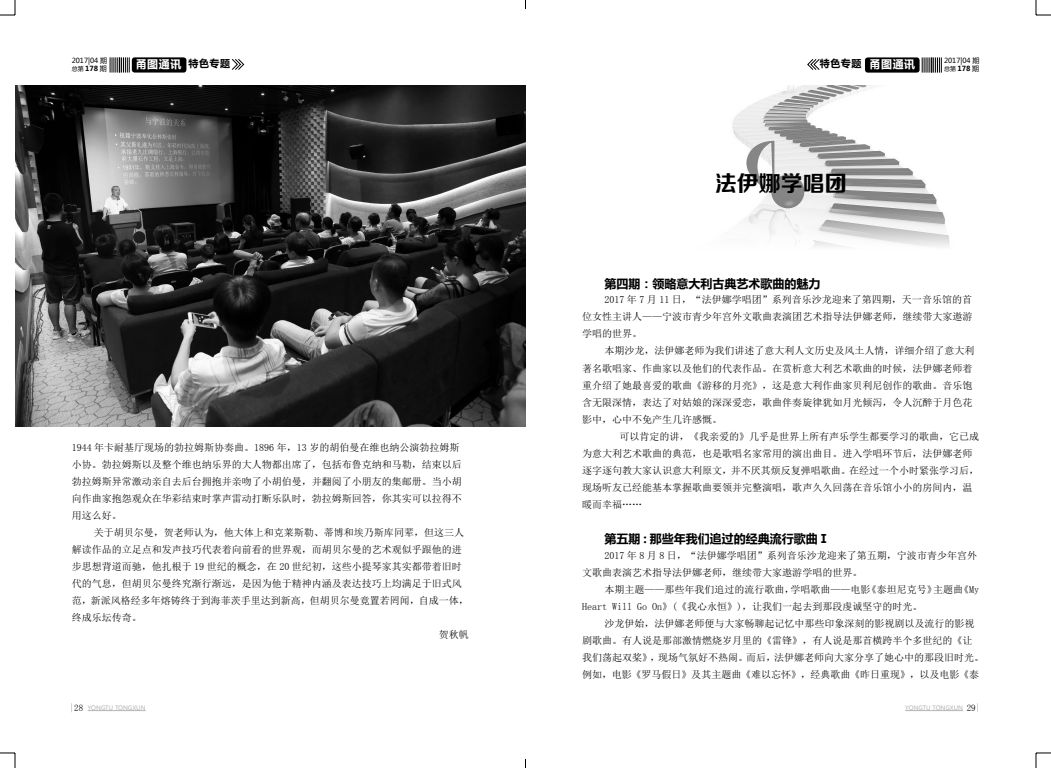
<style>
.page{position:relative;width:1051px;height:768px;background:#fff}
.page>*{position:absolute;margin:0;border:0;box-sizing:border-box;transform-origin:0 0}
.t1{font:22px "FZZCHJW GB1 0";color:#000}
.t2{font:700 12px "Microsoft Ya Hei";color:#000}
.t3{font:700 11px "Microsoft Ya Hei";letter-spacing:.05em;color:#fff}
.t4{font:10px/17px "Sim Sun";color:#000}
.t5{font:700 10px "Microsoft Ya Hei";color:#000}
.t6{font:7px/8.2px "Microsoft Ya Hei";color:#000}
.t7{font:700 7px "Microsoft Ya Hei";color:#000}
.t8{font:6px "Microsoft Ya Hei";color:#b4b4b4}
.s1{font-size:6px}
.s2{font-weight:700}
.s3{font-size:10px;color:#000}
.s4{font-weight:400;font-size:6px}
.s5{font-weight:400}
.s6{font-family:"Sim Sun";font-size:9px;color:#000}
</style>
<div class="page">
<svg style="left:921px;top:57px;width:20px;height:16px"></svg>
<div style="left:865px;top:57px;width:54px;height:16px;background:#000;border-radius:3px"></div>
<hr style="left:88px;top:710px;width:58px;height:1px;background:#b4b4b4">
<hr style="left:905px;top:710px;width:58px;height:1px;background:#b4b4b4">
<svg style="left:807px;top:59px;width:13px;height:11px"></svg>
<svg style="left:110px;top:57px;width:20px;height:15px"></svg>
<div style="left:132px;top:57px;width:54px;height:15px;background:#000;border-radius:3px"></div>
<svg style="left:232px;top:59px;width:13px;height:11px"></svg>
<img style="left:732px;top:86px;width:218px;height:161px">
<img style="left:15px;top:86px;width:510px;height:340px">
<svg style="left:0;top:0;width:16px;height:16px"></svg>
<svg style="left:0;top:752px;width:16px;height:15px"></svg>
<svg style="left:1035px;top:0;width:15px;height:16px"></svg>
<svg style="left:1035px;top:752px;width:15px;height:15px"></svg>
<p class="t6" style="left:72px;top:56px;width:37px">2017|04 期<span class="s1">总第</span> <span class="s2">178</span> 期</p>
<p class="t3" style="left:136px;top:56px;width:96px">甬图通讯 <span class="s3">特色专题</span></p>
<p class="t3" style="left:869px;top:56px;width:47px">甬图通讯</p>
<p class="t6" style="left:944px;top:56px;width:37px">2017|04 期</p>
<p class="t5" style="left:820px;top:57px;width:43px">特色专题</p>
<p class="t7" style="left:944px;top:64px;width:37px"><span class="s4">总第</span> 178 <span class="s5">期</span></p>
<p class="t4" style="left:72px;top:438px;width:391px">1944 年卡耐基厅现场的勃拉姆斯协奏曲。1896 年，13 岁的胡伯曼在维也纳公演勃拉姆斯小协。勃拉姆斯以及整个维也纳乐界的大人物都出席了，包括布鲁克纳和马勒，结束以后勃拉姆斯异常激动亲自去后台拥抱并亲吻了小胡伯曼，并翻阅了小朋友的集邮册。当小胡向作曲家抱怨观众在华彩结束时掌声雷动打断乐队时，勃拉姆斯回答，你其实可以拉得不用这么好。</p>
<p class="t4" style="left:94px;top:523px;width:371px">关于胡贝尔曼，贺老师认为，他大体上和克莱斯勒、蒂博和埃乃斯库同辈，但这三人</p>
<p class="t4" style="left:72px;top:540px;width:391px">解读作品的立足点和发声技巧代表着向前看的世界观，而胡贝尔曼的艺术观似乎跟他的进</p>
<p class="t4" style="left:72px;top:557px;width:391px">步思想背道而驰，他扎根于 19 世纪的概念，在 20 世纪初，这些小提琴家其实都带着旧时</p>
<p class="t4" style="left:72px;top:574px;width:391px">代的气息，但胡贝尔曼终究渐行渐远，是因为他于精神内涵及表达技巧上均满足于旧式风</p>
<p class="t4" style="left:72px;top:591px;width:398px">范，新派风格经多年熔铸终于到海菲茨手里达到新高，但胡贝尔曼竟置若罔闻，自成一体，</p>
<p class="t4" style="left:72px;top:608px;width:71px">终成乐坛传奇。</p>
<p class="t4" style="left:439px;top:625px;width:31px">贺秋帆</p>
<h1 class="t1" style="left:714px;top:171px;width:133px">法伊娜学唱团</h1>
<p class="t2" style="left:604px;top:275px;width:217px">第四期：领略意大利古典艺术歌曲的魅力</p>
<p class="t4" style="left:582px;top:291px;width:391px;text-align:justify;text-indent:22px">2017 年 7 月 11 日，“法伊娜学唱团”系列音乐沙龙迎来了第四期，天一音乐馆的首位女性主讲人——宁波市青少年宫外文歌曲表演团艺术指导法伊娜老师，继续带大家遨游学唱的世界。</p>
<p class="t4" style="left:582px;top:342px;width:394px;text-indent:22px">本期沙龙，法伊娜老师为我们讲述了意大利人文历史及风土人情，详细介绍了意大利著名歌唱家、作曲家以及他们的代表作品。在赏析意大利艺术歌曲的时候，法伊娜老师着重介绍了她最喜爱的歌曲《游移的月亮》，这是意大利作曲家贝利尼创作的歌曲。音乐饱含无限深情，表达了对姑娘的深深爱恋，歌曲伴奏旋律犹如月光倾泻，令人沉醉于月色花影中，心中不免产生几许感慨。</p>
<p class="t4" style="left:582px;top:427px;width:398px;text-indent:37px">可以肯定的讲，《我亲爱的》几乎是世界上所有声乐学生都要学习的歌曲，它已成为意大利艺术歌曲的典范，也是歌唱名家常用的演出曲目。进入学唱环节后，法伊娜老师逐字逐句教大家认识意大利原文，并不厌其烦反复弹唱歌曲。在经过一个小时紧张学习后，现场听友已经能基本掌握歌曲要领并完整演唱，歌声久久回荡在音乐馆小小的房间内，温暖而幸福……</p>
<p class="t2" style="left:604px;top:530px;width:227px">第五期 : 那些年我们追过的经典流行歌曲Ⅰ</p>
<p class="t4" style="left:582px;top:546px;width:396px;text-indent:22px">2017 年 8 月 8 日，“法伊娜学唱团”系列音乐沙龙迎来了第五期，宁波市青少年宫外文歌曲表演艺术指导法伊娜老师，继续带大家遨游学唱的世界。</p>
<p class="t4" style="left:582px;top:580px;width:398px;text-indent:22px">本期主题——那些年我们追过的流行歌曲，学唱歌曲——电影《泰坦尼克号》主题曲《My<br>Heart Will Go On》(《我心永恒》)，让我们一起去到那段虔诚坚守的时光。</p>
<p class="t4" style="left:582px;top:614px;width:403px;text-indent:22px">沙龙伊始，法伊娜老师便与大家畅聊起记忆中那些印象深刻的影视剧以及流行的影视剧歌曲。有人说是那部激情燃烧岁月里的《雷锋》，有人说是那首横跨半个多世纪的《让我们荡起双桨》，现场气氛好不热闹。而后，法伊娜老师向大家分享了她心中的那段旧时光。例如，电影《罗马假日》及其主题曲《难以忘怀》，经典歌曲《昨日重现》，以及电影《泰</p>
<p class="t8" style="left:70px;top:703px;width:77px"><span class="s6">|28</span> YONGTU TONGXUN</p>
<p class="t8" style="left:905px;top:703px;width:76px">YONGTU TONGXUN <span class="s6">29|</span></p>
</div>
